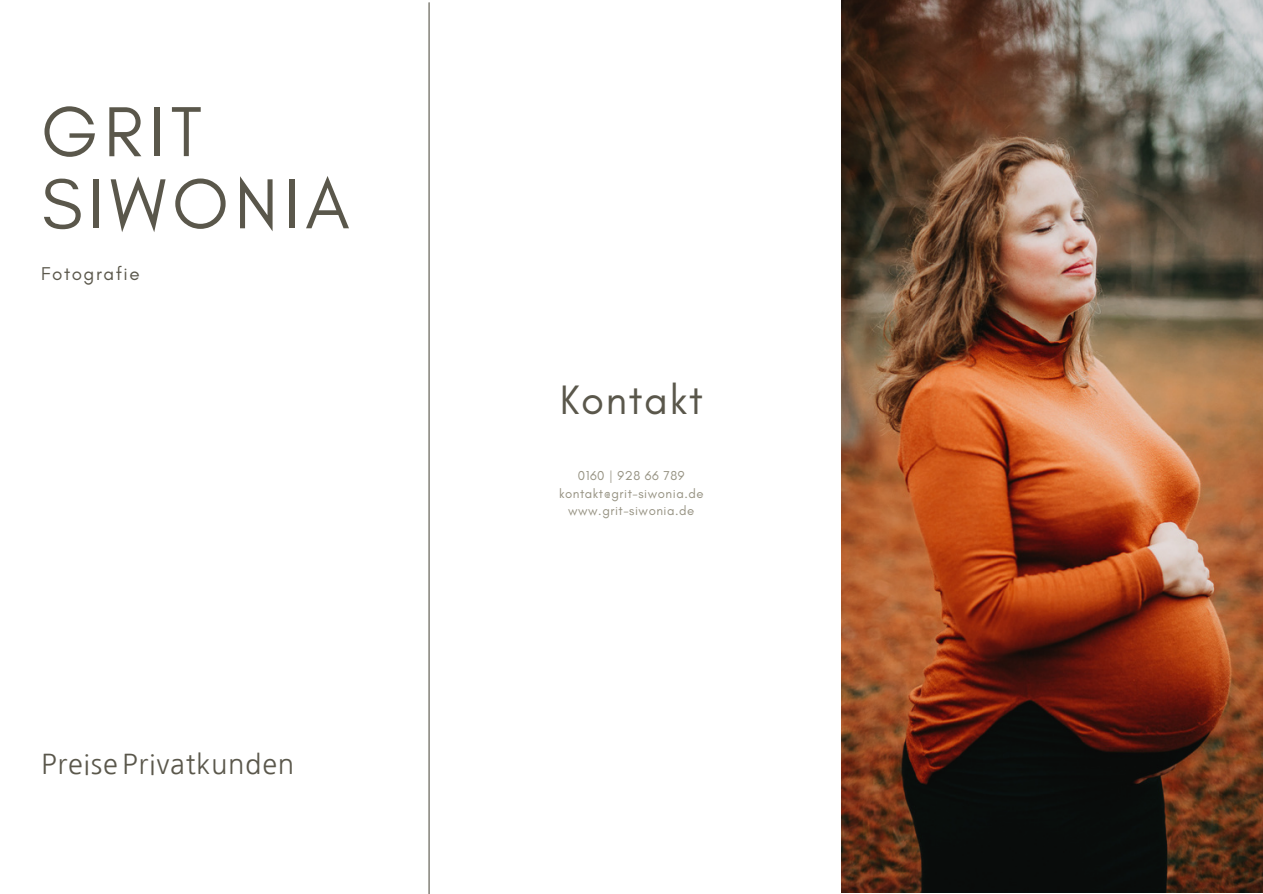
<style>
.page{position:relative;width:1263px;height:894px;background:#fff}
.page>*{position:absolute;margin:0;border:0;box-sizing:border-box;transform-origin:0 0}
.t1{font:72px/72px "Glacial Indifference";letter-spacing:.08em;color:#5a574b}
.t2{font:41.85px "Glacial Indifference";letter-spacing:.04em;color:#5a574b}
.t3{font:27px "Nanum Gothic";letter-spacing:.03em;color:#5a574b}
.t4{font:18.9px "Glacial Indifference";letter-spacing:.08em;color:#5a574b}
.t5{font:13.2px/17.5px "Glacial Indifference";letter-spacing:.04em;color:#969282;text-align:center}
</style>
<div class="page">
<img style="left:841px;top:0;width:422px;height:892px">
<hr style="left:428px;top:3px;width:2px;height:890px;background:#5a574b">
<h1 class="t1" style="left:41px;top:95px;width:310px">GRIT<br>SIWONIA</h1>
<h3 class="t4" style="left:41px;top:262px;width:100px">Fotografie</h3>
<h3 class="t3" style="left:41px;top:751px;width:254px">Preise Privatkunden</h3>
<h2 class="t2" style="left:560px;top:374px;width:145px">Kontakt</h2>
<p class="t5" style="left:559px;top:467px;width:146px">0160 | 928 66 789 kontakt@grit-siwonia.de www.grit-siwonia.de</p>
</div>
